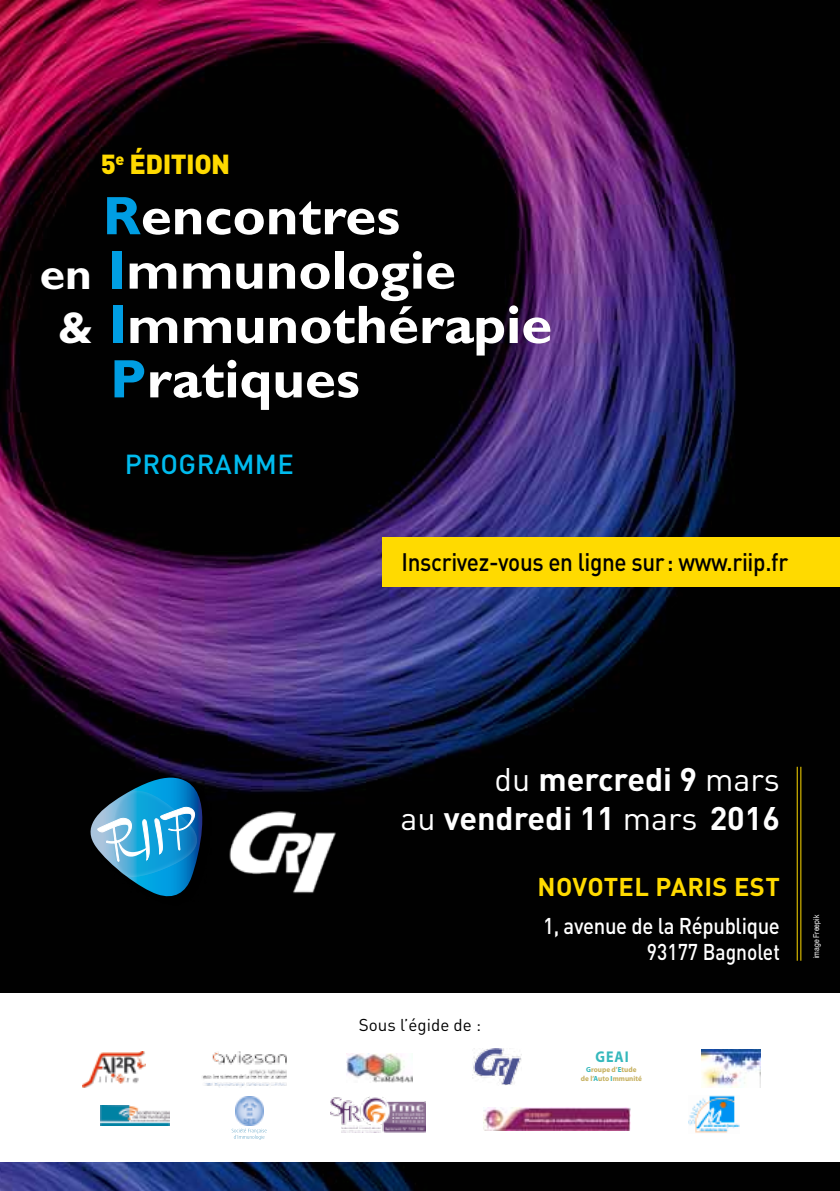
<style>
.page{position:relative;width:840px;height:1191px;background:#fff}
.page>*{position:absolute;margin:0;border:0;box-sizing:border-box;transform-origin:0 0}
.t1{font:700 54.4px "Gill Sans";color:#fff}
.t2{font:700 32.2px/39px "DIN";color:#fff;text-align:right}
.t3{font:900 27.2px "DIN";color:#ffda00}
.t4{font:500 27.2px "DIN";letter-spacing:.015em;color:#0be}
.t5{font:700 25.4px "DIN";letter-spacing:.015em;color:#ffda00}
.t6{font:500 25px "DIN";letter-spacing:-.015em;color:#000;scale:.9 1}
.t7{font:500 22.6px/26.4px "DIN";letter-spacing:-.015em;color:#fff;text-align:right;scale:.9 1}
.t8{font:17px "DIN";color:#000}
.t9{font:700 15.6px "Myriad Pro";color:#35b8bc;scale:.9 1}
.t10{font:8px "Helvetica";color:#fff;scale:.85 1}
.t11{font:700 7.4px/9px "Myriad Pro";color:#c6b05f;text-align:center}
.s1{color:#009ee3}
.s2{font-size:44.6px}
.s3{font-weight:400}
.s4{color:#35b8bc}
</style>
<div class="page">
<img style="left:0;top:0;width:839px;height:992px">
<img style="left:225px;top:811px;width:113px;height:84px">
<img style="left:92px;top:900px;width:119px;height:5px">
<svg style="left:83px;top:777px;width:130px;height:123px;background:#266482"></svg>
<img style="left:0;top:1162px;width:839px;height:29px">
<hr style="left:796px;top:766px;width:1px;height:194px;background:#ffda00">
<hr style="left:800px;top:766px;width:1px;height:194px;background:#ffda00">
<div style="left:382px;top:537px;width:457px;height:50px;background:#ffda00"></div>
<img style="left:472px;top:1048px;width:49px;height:37px">
<img style="left:82px;top:1051px;width:63px;height:36px">
<img style="left:347px;top:1053px;width:65px;height:30px">
<img style="left:701px;top:1049px;width:59px;height:38px">
<img style="left:202px;top:1051px;width:85px;height:36px">
<svg style="left:341px;top:1101px;width:85px;height:32px"></svg>
<img style="left:330px;top:1096px;width:95px;height:36px">
<img style="left:688px;top:1095px;width:51px;height:38px">
<img style="left:483px;top:1107px;width:147px;height:23px">
<img style="left:235px;top:1097px;width:28px;height:28px">
<svg style="left:231px;top:1128px;width:35px;height:12px"></svg>
<img style="left:100px;top:1105px;width:69px;height:20px">
<p class="t3" style="left:101px;top:146px;width:131px">5<sup>E</sup> ÉDITION</p>
<p class="t1" style="left:103px;top:184px;width:299px"><span class="s1">R</span>encontres</p>
<p class="t1" style="left:40px;top:238px;width:417px"><span class="s2">en</span> <span class="s1">I</span>mmunologie</p>
<p class="t1" style="left:58px;top:292px;width:495px"><span class="s2">&amp;</span> <span class="s1">I</span>mmunothérapie</p>
<p class="t1" style="left:110px;top:347px;width:251px"><span class="s1">P</span>ratiques</p>
<p class="t4" style="left:125px;top:446px;width:170px">PROGRAMM E</p>
<p class="t6" style="left:401px;top:546px;width:431px">Inscrivez-vous en ligne sur: www.riip.fr</p>
<p class="t2" style="left:400px;top:758px;width:380px"><span class="s3">du</span> mercredi 9 <span class="s3">mars<br>au</span> vendredi 11 <span class="s3">mars</span> 2016</p>
<p class="t8" style="left:358px;top:1014px;width:124px">Sous l’égide de :</p>
<p class="t5" style="left:537px;top:870px;width:244px">Novotel Paris Est</p>
<p class="t7" style="left:543px;top:911px;width:264px">1, avenue de la République<br>93177 Bagnolet</p>
<p class="t9" style="left:595px;top:1046px;width:38px">GEAI</p>
<p class="t11" style="left:580px;top:1064px;width:62px"><span class="s4">G</span>roupe d’<span class="s4">E</span>tude<br>de l’<span class="s4">A</span>uto <span class="s4">I</span>mmunité</p>
<p class="t10" style="left:809px;top:958px;width:52px;rotate:-90deg">image Freepik</p>
</div>
